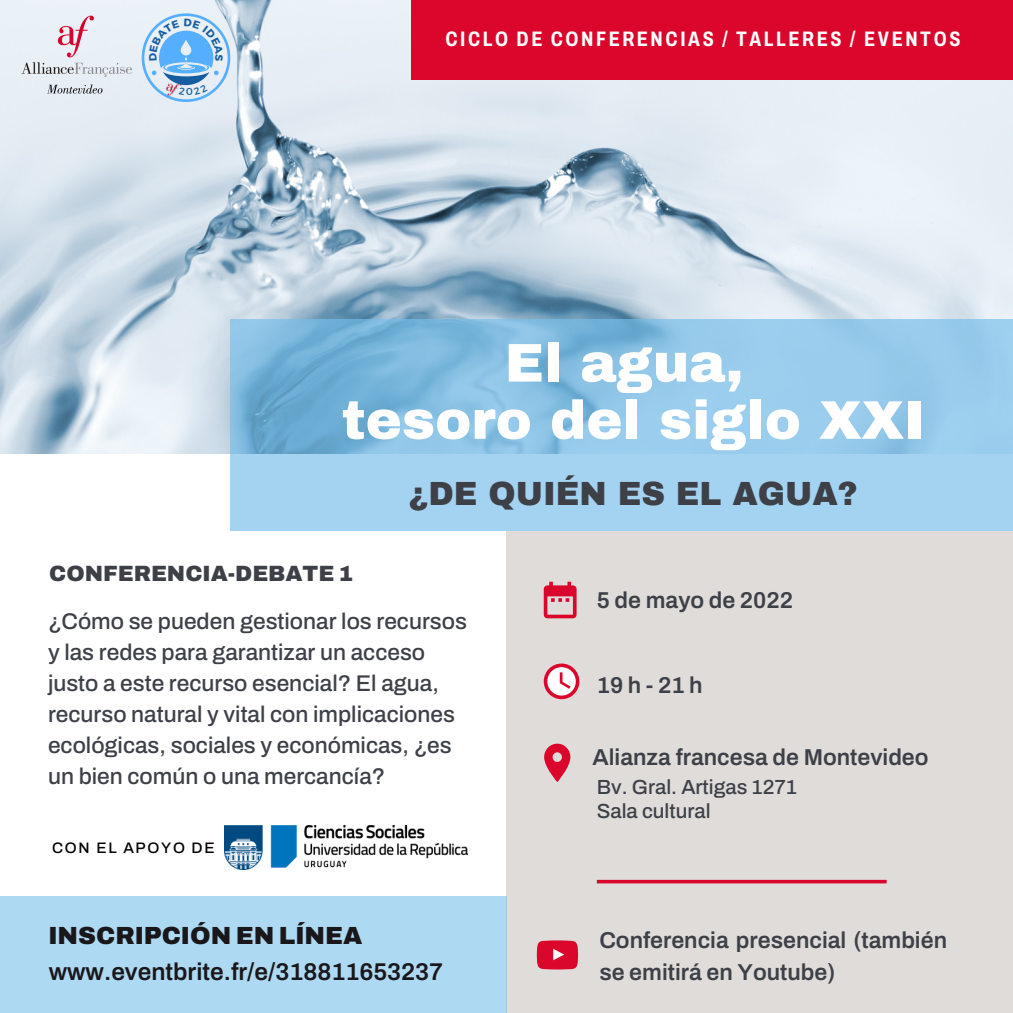
<style>
.page{position:relative;width:1013px;height:1013px;background:#fff}
.page>*{position:absolute;margin:0;border:0;box-sizing:border-box;transform-origin:0 0}
.t1{font:900 54.38px "Archivo";color:#fff}
.t2{font:900 32.75px "Archivo";color:#3e4048}
.t3{font:900 24.75px "Archivo";color:#1a171b}
.t4{font:600 24.25px "Archivo";color:#1a171b}
.t5{font:600 23px/31.9px "Archivo";color:#3e4048}
.t6{font:500 22.75px/31px "Archivo";color:#3e4048}
.t7{font:900 22.12px "Archivo";color:#3e4048}
.t8{font:700 21px "Archivo Condensed";letter-spacing:.125em;color:#fff}
.t9{font:500 20.38px "Archivo";color:#3e4048}
.t10{font:500 15.25px "Archivo";letter-spacing:.115em;color:#000}
</style>
<div class="page">
<img style="left:0;top:0;width:1012px;height:453px">
<div style="left:506px;top:531px;width:506px;height:481px;background:#dfdcd9"></div>
<svg style="left:230px;top:320px;width:782px;height:211px;background:#93c8e8"></svg>
<div style="left:411px;top:0;width:601px;height:80px;background:#db062b"></div>
<div style="left:0;top:896px;width:506px;height:116px;background:#aed9f2"></div>
<svg style="left:543px;top:581px;width:33px;height:37px"></svg>
<svg style="left:543px;top:663px;width:36px;height:36px"></svg>
<svg style="left:544px;top:743px;width:26px;height:39px"></svg>
<svg style="left:537px;top:940px;width:41px;height:29px"></svg>
<svg style="left:597px;top:879px;width:289px;height:4px"></svg>
<img style="left:225px;top:825px;width:242px;height:44px">
<img style="left:21px;top:13px;width:112px;height:86px">
<svg style="left:142px;top:13px;width:88px;height:89px;background:#b2d4f3"></svg>
<p class="t8" style="left:445px;top:28px;width:516px">CICLO DE CONFERENCIAS / TALLERES / EVENTOS</p>
<p class="t1" style="left:504px;top:334px;width:240px">El agua,</p>
<p class="t1" style="left:341px;top:391px;width:585px">tesoro del siglo XXI</p>
<p class="t2" style="left:408px;top:476px;width:451px">¿DE QUIÉN ES EL AGUA?</p>
<p class="t7" style="left:49px;top:561px;width:305px">CONFERENCIA-DEBATE 1</p>
<p class="t6" style="left:48px;top:606px;width:420px">¿Cómo se pueden gestionar los recursos y las redes para garantizar un acceso justo a este recurso esencial? El agua, recurso natural y vital con implicaciones ecológicas, sociales y económicas, ¿es un bien común o una mercancía?</p>
<p class="t10" style="left:52px;top:839px;width:164px">CON EL APOYO DE</p>
<p class="t3" style="left:48px;top:922px;width:315px">INSCRIPCIÓN EN LÍNEA</p>
<p class="t4" style="left:49px;top:958px;width:396px">www.eventbrite.fr/e/318811653237</p>
<p class="t5" style="left:597px;top:584px;width:198px">5 de mayo de 2022</p>
<p class="t5" style="left:597px;top:669px;width:107px">19h-21h</p>
<p class="t5" style="left:592px;top:741px;width:337px">Alianza francesa de Montevideo</p>
<p class="t9" style="left:597px;top:776px;width:202px">Bv. Gral. Artigas 1271</p>
<p class="t9" style="left:597px;top:799px;width:115px">Sala cultural</p>
<p class="t5" style="left:599px;top:924px;width:349px">Conferencia presencial (también se emitirá en Youtube)</p>
</div>
